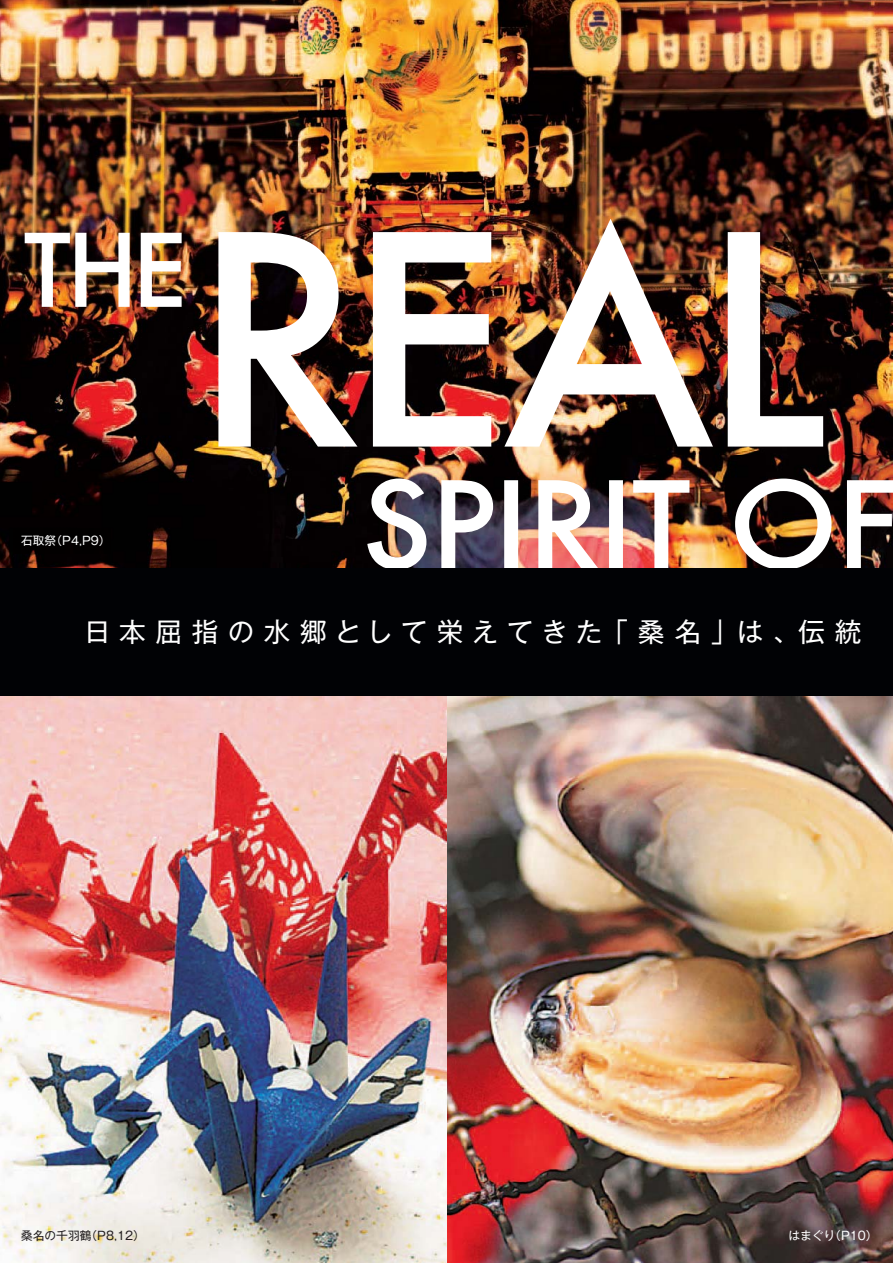
<style>
.page{position:relative;width:893px;height:1263px;background:#fff}
.page>*{position:absolute;margin:0;border:0;box-sizing:border-box;transform-origin:0 0}
.t1{font:500 284.55px "Futura";color:#fff}
.t2{font:500 98.25px "Futura";color:#fff}
.t3{font:26.55px "Gothic MB101 Pro Regular 90 pv RKSJ H";letter-spacing:.34em;color:#fff}
.t4{font:11.7px "Gothic MB101 Pro Regular 90 pv RKSJ H";color:#fff}
.t5{font:11.7px "Gothic MB101 Pro Regular 90 pv RKSJ H";color:#231f20}
</style>
<div class="page">
<img style="left:0;top:0;width:893px;height:568px">
<img style="left:345px;top:455px;width:548px;height:113px">
<img style="left:367px;top:479px;width:526px;height:89px">
<img style="left:0;top:695px;width:893px;height:568px">
<div style="left:0;top:568px;width:893px;height:127px;background:#010205"></div>
<div style="left:14px;top:528px;width:97px;height:26px;background:#020000"></div>
<h2 class="t2" style="left:24px;top:205px;width:165px">THE</h2>
<p class="t4" style="left:21px;top:536px;width:91px">石取祭（P4,P9）</p>
<h1 class="t1" style="left:193px;top:151px;width:637px">REAL</h1>
<p class="t3" style="left:84px;top:622px;width:779px">日本屈指の水郷として栄えてきた「桑名」は、伝統</p>
<p class="t5" style="left:21px;top:1231px;width:125px">桑名の千羽鶴（P8,12）</p>
<p class="t4" style="left:788px;top:1231px;width:91px">はまぐり（P10）</p>
</div>
